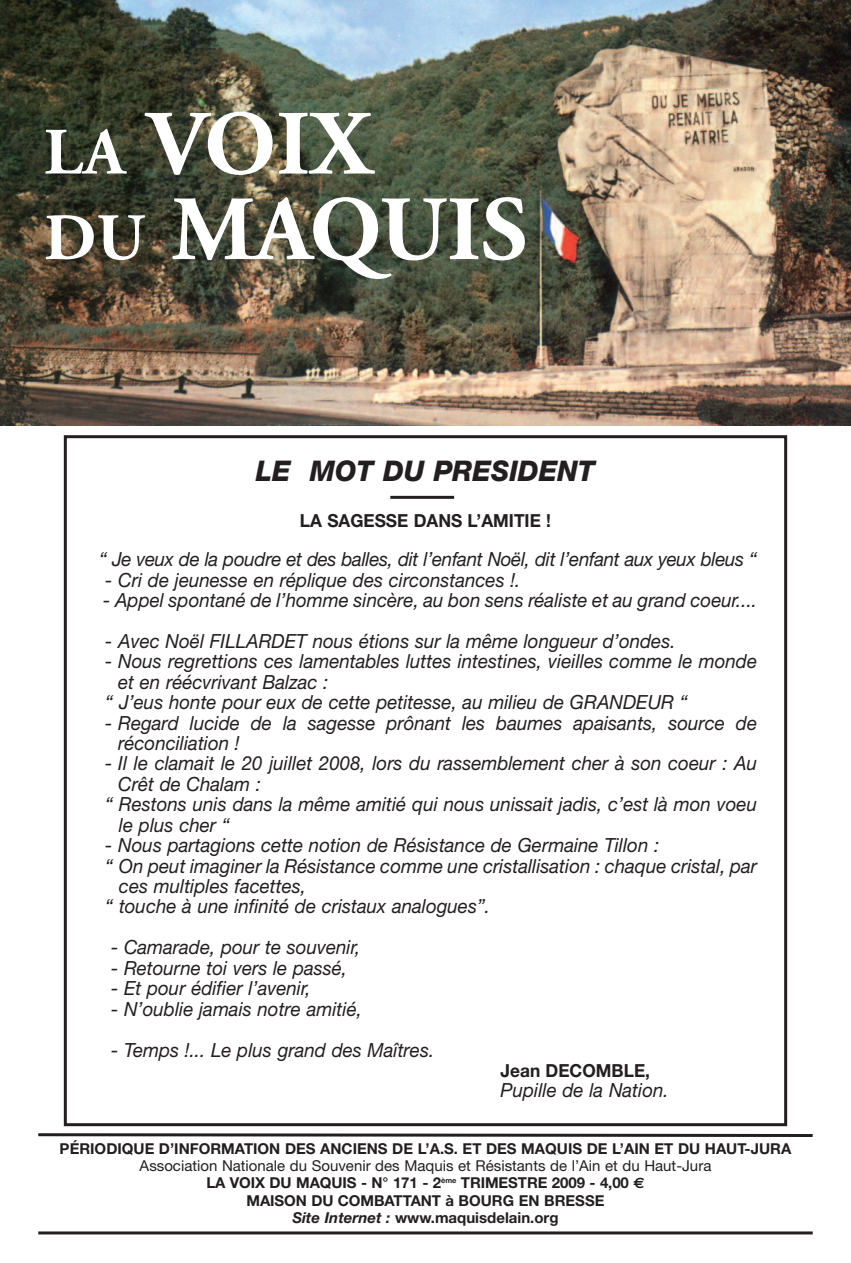
<style>
.page{position:relative;width:851px;height:1263px;background:#fff}
.page>*{position:absolute;margin:0;border:0;box-sizing:border-box;transform-origin:0 0}
.t1{font:700 91.5px/85.5px "Adobe Garamond";color:#fff}
.t2{font:italic 800 28.5px "Helvetica Neue";color:#231f20;scale:.96 1}
.t3{font:italic 19.5px/20.4px "Helvetica Neue";color:#231f20;scale:.96 1}
.t4{font:700 18px "Helvetica Neue";color:#231f20;scale:.96 1}
.t5{font:700 15px/17.2px "Helvetica Neue";color:#231f20;text-align:center}
.s1{font-size:66px}
.s2{font-weight:400}
.s3{font-family:"Euro Sans"}
.s4{font-style:italic}
</style>
<div class="page">
<img style="left:0;top:0;width:850px;height:425px">
<svg style="left:38px;top:1133px;width:775px;height:4px;background:#595657"></svg>
<hr style="left:38px;top:1231px;width:774px;height:3px;background:#231f20">
<div style="left:64px;top:435px;width:723px;height:691px;border:3px solid #231f20"></div>
<hr style="left:390px;top:496px;width:64px;height:3px;background:#231f20">
<h1 class="t1" style="left:44px;top:110px;width:485px"><span class="s1">LA</span> VOIX<br><span class="s1">DU</span> MAQUIS</h1>
<h2 class="t2" style="left:256px;top:461px;width:354px">LE MOT DU PRESIDENT</h2>
<p class="t4" style="left:300px;top:514px;width:263px">LA SAGESSE DANS L’AMITIE !</p>
<p class="t3" style="left:99px;top:551px;width:686px">“ Je veux de la poudre et des balles, dit l’enfant Noël, dit l’enfant aux yeux bleus “</p>
<p class="t3" style="left:105px;top:571px;width:434px">- Cri de jeunesse en réplique des circonstances !.</p>
<p class="t3" style="left:103px;top:592px;width:682px">- Appel spontané de l’homme sincère, au bon sens réaliste et au grand coeur....</p>
<p class="t3" style="left:105px;top:633px;width:595px">- Avec Noël FILLARDET nous étions sur la même longueur d’ondes.</p>
<p class="t3" style="left:105px;top:653px;width:680px">- Nous regrettions ces lamentables luttes intestines, vieilles comme le monde</p>
<p class="t3" style="left:118px;top:673px;width:220px">et en réécvrivant Balzac :</p>
<p class="t3" style="left:105px;top:694px;width:608px">“ J’eus honte pour eux de cette petitesse, au milieu de GRANDEUR “</p>
<p class="t3" style="left:118px;top:714px;width:667px;text-indent:-13px">- Regard lucide de la sagesse prônant les baumes apaisants, source de réconciliation !</p>
<p class="t3" style="left:105px;top:755px;width:680px">- Il le clamait le 20 juillet 2008, lors du rassemblement cher à son coeur : Au</p>
<p class="t3" style="left:118px;top:776px;width:150px">Crêt de Chalam :</p>
<p class="t3" style="left:105px;top:796px;width:680px">“ Restons unis dans la même amitié qui nous unissait jadis, c’est là mon voeu</p>
<p class="t3" style="left:119px;top:816px;width:117px">le plus cher “</p>
<p class="t3" style="left:105px;top:837px;width:578px">- Nous partagions cette notion de Résistance de Germaine Tillon :</p>
<p class="t3" style="left:105px;top:857px;width:680px">“ On peut imaginer la Résistance comme une cristallisation : chaque cristal, par</p>
<p class="t3" style="left:119px;top:878px;width:196px">ces multiples facettes,</p>
<p class="t3" style="left:105px;top:898px;width:402px">“ touche à une infinité de cristaux analogues”.</p>
<p class="t3" style="left:111px;top:939px;width:261px">- Camarade, pour te souvenir,</p>
<p class="t3" style="left:111px;top:959px;width:247px">- Retourne toi vers le passé,</p>
<p class="t3" style="left:111px;top:980px;width:209px">- Et pour édifier l’avenir,</p>
<p class="t3" style="left:111px;top:1000px;width:263px">- N’oublie jamais notre amitié,</p>
<p class="t3" style="left:111px;top:1041px;width:338px">- Temps !... Le plus grand des Maîtres.</p>
<p class="t4" style="left:500px;top:1064px;width:157px">Jean DECOMBLE,</p>
<p class="t3" style="left:500px;top:1082px;width:176px">Pupille de la Nation.</p>
<p class="t5" style="left:60px;top:1141px;width:733px">PÉRIODIQUE D’INFORMATION DES ANCIENS DE L’A.S. ET DES MAQUIS DE L’AIN ET DU HAUT-JURA</p>
<p class="t5" style="left:140px;top:1158px;width:573px"><span class="s2">Association Nationale du Souvenir des Maquis et Résistants de l’Ain et du Haut-Jura </span>LA VOIX DU MAQUIS - N° 171 - 2<sup>ème</sup> TRIMESTRE 2009 - 4,00 <span class="s3">€<br></span>MAISON DU COMBATTANT à BOURG EN BRESSE<br><span class="s4">Site Internet :</span> www.maquisdelain.org</p>
</div>
